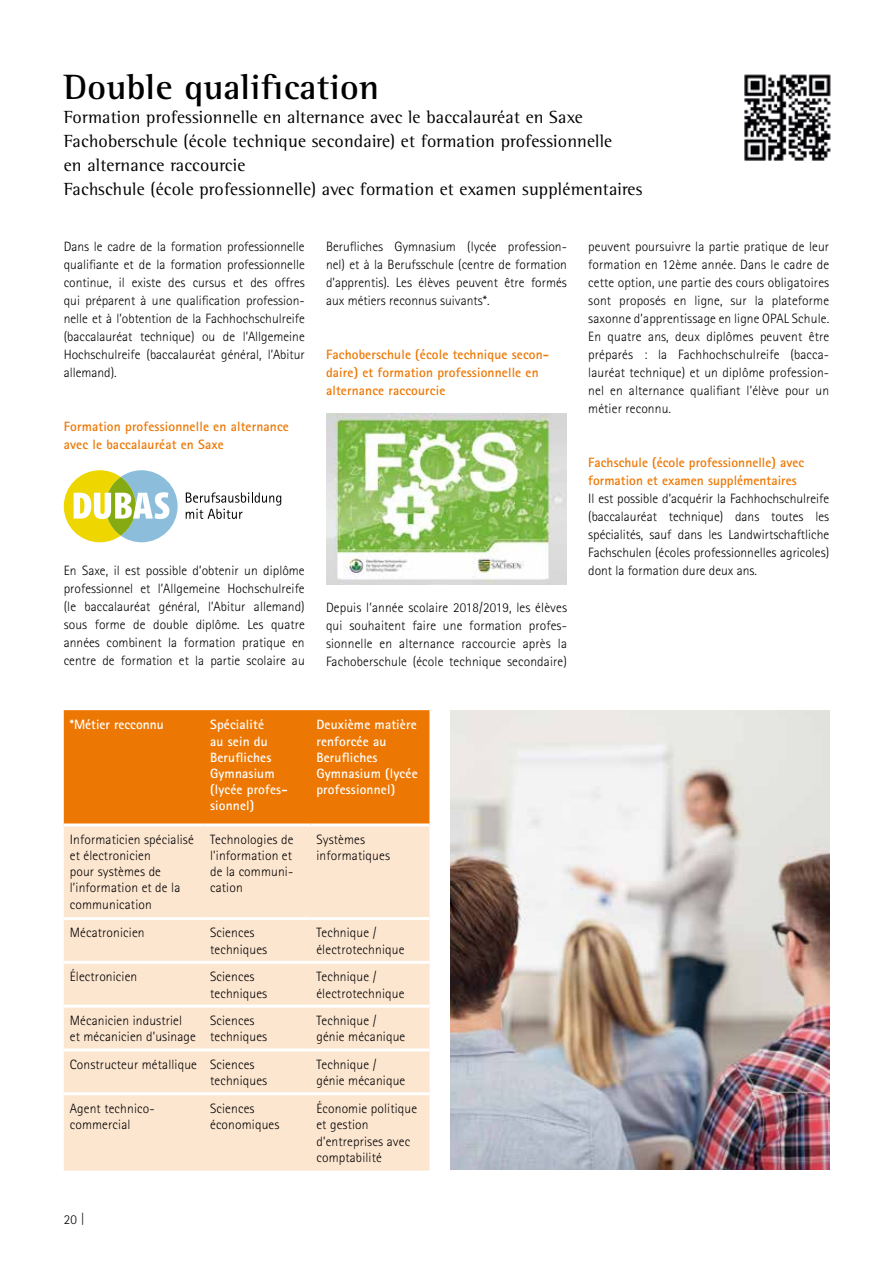
<style>
.page{position:relative;width:893px;height:1263px;background:#fff}
.page>*{position:absolute;margin:0;border:0;box-sizing:border-box;transform-origin:0 0}
.t1{font:700 36px "Rotis Semi Serif";letter-spacing:.01em;color:#000}
.t2{font:18px/24px "Rotis Semi Serif";letter-spacing:.01em;color:#000}
.t3{font:300 13.5px/18px "Rotis Sans Serif";letter-spacing:.01em;color:#000;text-align:justify}
.t4{font:700 13.5px/18px "Rotis Sans Serif";letter-spacing:.01em;color:#ed7703}
.t5{font:700 13.5px "Rotis Sans Serif";letter-spacing:.01em;color:#fff}
</style>
<div class="page">
<svg style="left:186px;top:492px;width:95px;height:27px"></svg>
<svg style="left:64px;top:470px;width:114px;height:72px"></svg>
<div style="left:64px;top:710px;width:365px;height:113px;background:#ed7703"></div>
<div style="left:64px;top:826px;width:365px;height:344px;background:#fde6d0"></div>
<hr style="left:64px;top:917px;width:140px;height:3px;background:#fff">
<hr style="left:204px;top:917px;width:106px;height:3px;background:#fff">
<hr style="left:310px;top:917px;width:119px;height:3px;background:#fff">
<hr style="left:64px;top:961px;width:140px;height:3px;background:#fff">
<hr style="left:204px;top:961px;width:106px;height:3px;background:#fff">
<hr style="left:310px;top:961px;width:119px;height:3px;background:#fff">
<hr style="left:64px;top:1005px;width:140px;height:3px;background:#fff">
<hr style="left:204px;top:1005px;width:106px;height:3px;background:#fff">
<hr style="left:310px;top:1005px;width:119px;height:3px;background:#fff">
<hr style="left:64px;top:1048px;width:140px;height:3px;background:#fff">
<hr style="left:204px;top:1048px;width:106px;height:3px;background:#fff">
<hr style="left:310px;top:1048px;width:119px;height:3px;background:#fff">
<hr style="left:64px;top:1092px;width:140px;height:3px;background:#fff">
<hr style="left:204px;top:1092px;width:106px;height:3px;background:#fff">
<hr style="left:310px;top:1092px;width:119px;height:3px;background:#fff">
<img style="left:744px;top:74px;width:87px;height:87px">
<img style="left:326px;top:414px;width:241px;height:171px">
<img style="left:451px;top:710px;width:378px;height:459px">
<h1 class="t1" style="left:64px;top:65px;width:317px">Double qualification</h1>
<p class="t2" style="left:64px;top:104px;width:580px">Formation professionnelle en alternance avec le baccalauréat en Saxe Fachoberschule (école technique secondaire) et formation professionnelle<br>en alternance raccourcie<br>Fachschule (école professionnelle) avec formation et examen supplémentaires</p>
<p class="t3" style="left:64px;top:238px;width:242px">Dans le cadre de la formation professionnelle qualifiante et de la formation professionnelle continue, il existe des cursus et des offres qui préparent à une qualification profession&shy;nelle et à l’obtention de la Fachhochschulreife (baccalauréat technique) ou de l’Allgemeine Hochschulreife (baccalauréat général, l’Abitur allemand).</p>
<p class="t4" style="left:64px;top:418px;width:227px">Formation professionnelle en alternance avec le baccalauréat en Saxe</p>
<p class="t3" style="left:326px;top:238px;width:242px">Berufliches Gymnasium (lycée profession&shy;nel) et à la Berufsschule (centre de formation d’apprentis). Les élèves peuvent être formés aux métiers reconnus suivants*.</p>
<p class="t4" style="left:326px;top:346px;width:225px">Fachoberschule (école technique secon&shy;daire) et formation professionnelle en alternance raccourcie</p>
<p class="t3" style="left:64px;top:562px;width:242px">En Saxe, il est possible d’obtenir un diplôme professionnel et l’Allgemeine Hochschulreife (le baccalauréat général, l’Abitur allemand) sous forme de double diplôme. Les quatre années combinent la formation pratique en centre de formation et la partie scolaire au</p>
<p class="t3" style="left:326px;top:598px;width:242px">Depuis l’année scolaire 2018/2019, les élèves qui souhaitent faire une formation profes&shy;sionnelle en alternance raccourcie après la Fachoberschule (école technique secondaire)</p>
<p class="t5" style="left:70px;top:716px;width:95px">*Métier recconnu</p>
<p class="t5" style="left:210px;top:716px;width:55px">Spécialité</p>
<p class="t5" style="left:316px;top:716px;width:102px">Deuxième matière</p>
<p class="t5" style="left:210px;top:732px;width:59px">au sein du</p>
<p class="t5" style="left:316px;top:732px;width:71px">renforcée au</p>
<p class="t5" style="left:210px;top:749px;width:63px">Berufliches</p>
<p class="t5" style="left:316px;top:749px;width:63px">Berufliches</p>
<p class="t5" style="left:210px;top:765px;width:66px">Gymnasium</p>
<p class="t5" style="left:316px;top:765px;width:103px">Gymnasium (lycée</p>
<p class="t5" style="left:210px;top:781px;width:79px">(lycée profes-</p>
<p class="t5" style="left:316px;top:781px;width:80px">professionnel)</p>
<p class="t5" style="left:210px;top:797px;width:46px">sionnel)</p>
<p class="t3" style="left:70px;top:830px;width:225px">Informaticien spécialisé Technologies de</p>
<p class="t3" style="left:316px;top:830px;width:50px">Systèmes</p>
<p class="t3" style="left:70px;top:846px;width:83px">et électronicien</p>
<p class="t3" style="left:210px;top:846px;width:84px">l'information et</p>
<p class="t3" style="left:316px;top:846px;width:75px">informatiques</p>
<p class="t3" style="left:70px;top:863px;width:93px">pour systèmes de</p>
<p class="t3" style="left:210px;top:863px;width:85px">de la communi-</p>
<p class="t3" style="left:70px;top:879px;width:112px">l’information et de la</p>
<p class="t3" style="left:210px;top:879px;width:34px">cation</p>
<p class="t3" style="left:70px;top:890px;width:84px;line-height:28.8px">communication<br>Mécatronicien</p>
<p class="t3" style="left:210px;top:924px;width:46px">Sciences</p>
<p class="t3" style="left:316px;top:924px;width:62px">Technique /</p>
<p class="t3" style="left:210px;top:940px;width:59px">techniques</p>
<p class="t3" style="left:316px;top:940px;width:90px">électrotechnique</p>
<p class="t3" style="left:70px;top:967px;width:69px">Électronicien</p>
<p class="t3" style="left:210px;top:967px;width:46px">Sciences</p>
<p class="t3" style="left:316px;top:967px;width:62px">Technique /</p>
<p class="t3" style="left:210px;top:984px;width:59px">techniques</p>
<p class="t3" style="left:316px;top:984px;width:90px">électrotechnique</p>
<p class="t3" style="left:70px;top:1011px;width:114px">Mécanicien industriel</p>
<p class="t3" style="left:210px;top:1011px;width:46px">Sciences</p>
<p class="t3" style="left:316px;top:1011px;width:62px">Technique /</p>
<p class="t3" style="left:70px;top:1027px;width:199px">et mécanicien d’usinage techniques</p>
<p class="t3" style="left:316px;top:1028px;width:90px">génie mécanique</p>
<p class="t3" style="left:70px;top:1055px;width:186px">Constructeur métallique Sciences</p>
<p class="t3" style="left:316px;top:1055px;width:62px">Technique /</p>
<p class="t3" style="left:210px;top:1072px;width:59px">techniques</p>
<p class="t3" style="left:316px;top:1072px;width:90px">génie mécanique</p>
<p class="t3" style="left:70px;top:1099px;width:86px">Agent technico-</p>
<p class="t3" style="left:210px;top:1099px;width:46px">Sciences</p>
<p class="t3" style="left:316px;top:1099px;width:102px">Économie politique</p>
<p class="t3" style="left:70px;top:1115px;width:62px">commercial</p>
<p class="t3" style="left:210px;top:1115px;width:71px">économiques</p>
<p class="t3" style="left:316px;top:1116px;width:95px;line-height:16.5px;text-align:left">et gestion d’entreprises avec comptabilité</p>
<p class="t3" style="left:64px;top:1210px;width:23px">20 |</p>
<p class="t3" style="left:588px;top:238px;width:242px">peuvent poursuivre la partie pratique de leur formation en 12ème année. Dans le cadre de cette option, une partie des cours obligatoires sont proposés en ligne, sur la plateforme saxonne d’apprentissage en ligne OPAL Schule.<br>En quatre ans, deux diplômes peuvent être préparés : la Fachhochschulreife (bacca&shy;lauréat technique) et un diplôme profession&shy;nel en alternance qualifiant l’élève pour un métier reconnu.</p>
<p class="t4" style="left:588px;top:454px;width:217px">Fachschule (école professionnelle) avec formation et examen supplémentaires</p>
<p class="t3" style="left:588px;top:490px;width:242px">Il est possible d’acquérir la Fachhochschulreife (baccalauréat technique) dans toutes les spécialités, sauf dans les Landwirtschaftliche Fachschulen (écoles professionnelles agricoles) dont la formation dure deux ans.</p>
</div>
